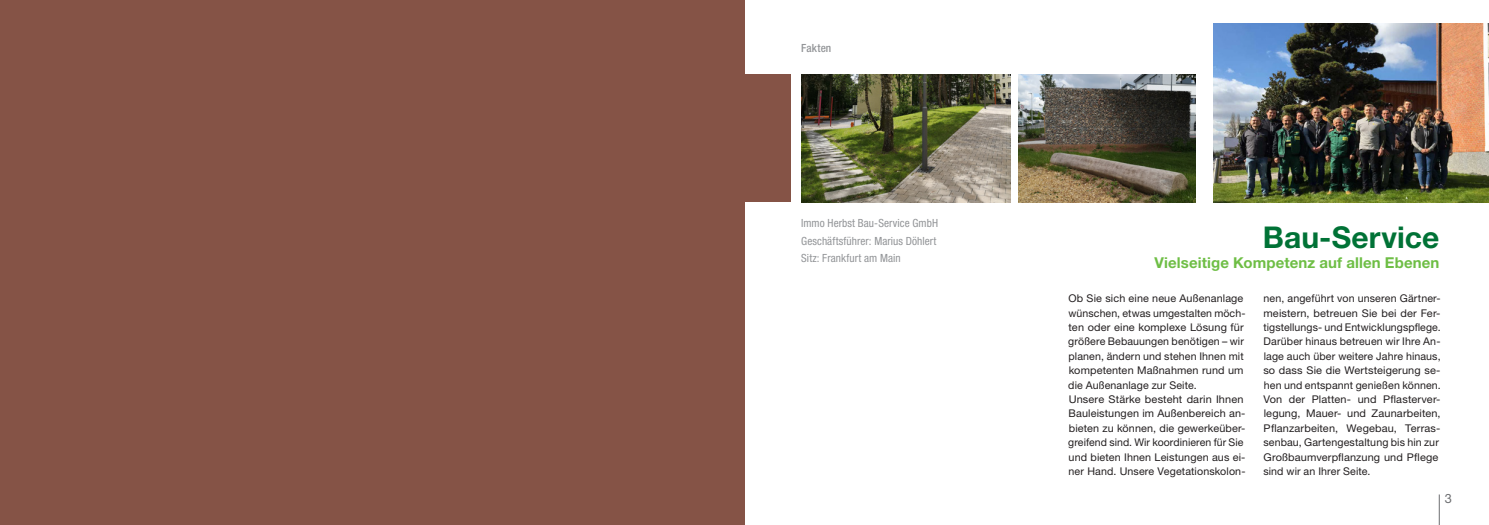
<style>
.page{position:relative;width:1489px;height:525px;background:#fff}
.page>*{position:absolute;margin:0;border:0;box-sizing:border-box;transform-origin:0 0}
.t1{font:700 30px "Helvetica Neue LT Std";letter-spacing:.005em;color:#007236}
.t2{font:700 15px "Helvetica Neue LT Std";letter-spacing:.005em;color:#6ebe45}
.t3{font:12.75px "Helvetica Neue LT Std";color:#6c6d70}
.t4{font:condensed 11.25px/17.5px "Helvetica Neue LT Std";letter-spacing:.005em;color:#939598}
.t5{font:500 condensed 11.25px "Helvetica Neue LT Std";letter-spacing:.01em;color:#939598}
.t6{font:10.62px/14.4px "Helvetica Neue LT Std";letter-spacing:.01em;color:#231f20}
</style>
<div class="page">
<div style="left:0;top:0;width:744px;height:524px;background:#855346"></div>
<hr style="left:1438px;top:494px;width:1px;height:30px;background:#6c6d70">
<div style="left:744px;top:74px;width:47px;height:128px;background:#855346"></div>
<img style="left:801px;top:74px;width:208px;height:128px">
<img style="left:1213px;top:23px;width:275px;height:179px">
<img style="left:1018px;top:74px;width:177px;height:128px">
<p class="t5" style="left:801px;top:41px;width:32px">Fakten</p>
<p class="t4" style="left:801px;top:214px;width:138px">Immo Herbst Bau-Service GmbH<br>Geschäftsführer: Marius Döhlert<br>Sitz: Frankfurt am Main</p>
<h1 class="t1" style="left:1262px;top:219px;width:178px">Bau-Service</h1>
<h2 class="t2" style="left:1154px;top:253px;width:286px">Vielseitige Kompetenz auf allen Ebenen</h2>
<p class="t6" style="left:1068px;top:291px;width:179px">Ob Sie sich eine neue Außenanlage wünschen, etwas umgestalten möch&shy;ten oder eine komplexe Lösung für größere Bebauungen benötigen – wir planen, ändern und stehen Ihnen mit kompetenten Maßnahmen rund um die Außenanlage zur Seite.<br>Unsere Stärke besteht darin Ihnen Bauleistungen im Außenbereich an&shy;bieten zu können, die gewerkeüber&shy;greifend sind. Wir koordinieren für Sie und bieten Ihnen Leistungen aus ei&shy;ner Hand. Unsere Vegetationskolon-</p>
<p class="t6" style="left:1263px;top:291px;width:179px">nen, angeführt von unseren Gärtner&shy;meistern, betreuen Sie bei der Fer&shy;tigstellungs- und Entwicklungspflege.<br>Darüber hinaus betreuen wir Ihre An&shy;lage auch über weitere Jahre hinaus, so dass Sie die Wertsteigerung se&shy;hen und entspannt genießen können.<br>Von der Platten- und Pflasterver&shy;legung, Mauer- und Zaunarbeiten, Pflanzarbeiten, Wegebau, Terras&shy;senbau, Gartengestaltung bis hin zur Großbaumverpflanzung und Pflege sind wir an Ihrer Seite.</p>
<p class="t3" style="left:1444px;top:491px;width:9px">3</p>
</div>
